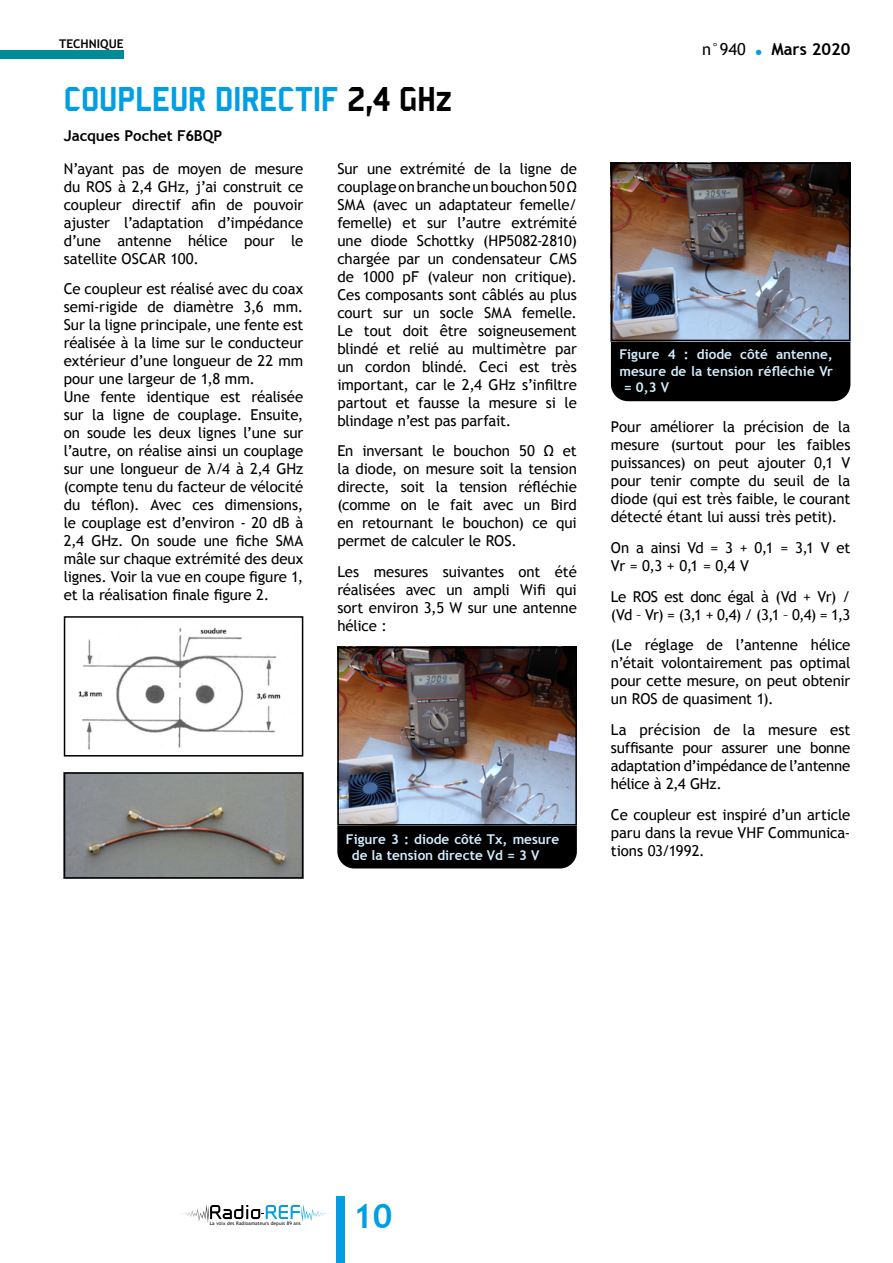
<style>
.page{position:relative;width:893px;height:1263px;background:#fff}
.page>*{position:absolute;margin:0;border:0;box-sizing:border-box;transform-origin:0 0}
.t1{font:37.5px "Bombardier";color:#009fe3}
.t2{font:700 33.6px "Trebuchet MS";color:#009fe3}
.t3{font:700 16.5px "Trebuchet MS";color:#000}
.t4{font:15px/18px "Trebuchet MS";letter-spacing:-.005em;color:#000;text-align:justify}
.t5{font:15px/18px "Trebuchet MS";letter-spacing:-.025em;color:#000}
.t6{font:700 15px "Trebuchet MS";color:#000}
.t7{font:700 13.5px/16.2px "Trebuchet MS";color:#d4edfc}
.t8{font:700 12px "Trebuchet MS";color:#000}
.t9{font:4.8px "Trebuchet MS";letter-spacing:.02em;color:#000}
.s1{color:#000}
.s2{font-weight:400}
.s3{color:#009fe3}
</style>
<div class="page">
<svg style="left:182px;top:1204px;width:148px;height:18px"></svg>
<div style="left:337px;top:1196px;width:8px;height:67px;background:#009fe3"></div>
<div style="left:0;top:50px;width:123px;height:8px;background:#008c97"></div>
<img style="left:78px;top:627px;width:203px;height:123px">
<div style="left:64px;top:616px;width:239px;height:140px;border:2px solid #000"></div>
<img style="left:67px;top:775px;width:233px;height:100px">
<div style="left:64px;top:772px;width:239px;height:106px;border:2px solid #000"></div>
<div style="left:337px;top:825px;width:240px;height:43px;background:#000"></div>
<img style="left:340px;top:650px;width:234px;height:172px">
<div style="left:337px;top:647px;width:240px;height:178px;border:2px solid #000"></div>
<div style="left:611px;top:341px;width:239px;height:60px;background:#000"></div>
<img style="left:614px;top:166px;width:233px;height:172px">
<div style="left:611px;top:163px;width:239px;height:178px;border:2px solid #000"></div>
<p class="t8" style="left:59px;top:36px;width:66px">TECHNIQUE</p>
<h1 class="t1" style="left:64px;top:78px;width:389px">COUPLEUR DIRECTIF <span class="s1">2,4 GHz</span></h1>
<p class="t6" style="left:64px;top:127px;width:160px">Jacques Pochet F6BQP</p>
<p class="t4" style="left:64px;top:160px;width:241px">N’ayant pas de moyen de mesure du ROS à 2,4 GHz, j’ai construit ce coupleur directif afin de pouvoir ajuster l’adaptation d’impédance d’une antenne hélice pour le satellite OSCAR 100.</p>
<p class="t4" style="left:64px;top:280px;width:241px;text-align:left">Ce coupleur est réalisé avec du coax semi-rigide de diamètre 3,6 mm.<br>Sur la ligne principale, une fente est réalisée à la lime sur le conducteur extérieur d’une longueur de 22 mm pour une largeur de 1,8 mm.<br>Une fente identique est réalisée sur la ligne de couplage. Ensuite, on soude les deux lignes l’une sur l’autre, on réalise ainsi un couplage sur une longueur de λ/4 à 2,4 GHz (compte tenu du facteur de vélocité du téflon). Avec ces dimensions, le couplage est d’environ - 20 dB à 2,4 GHz. On soude une fiche SMA mâle sur chaque extrémité des deux lignes. Voir la vue en coupe figure 1, et la réalisation finale figure 2.</p>
<p class="t4" style="left:337px;top:160px;width:241px">Sur une extrémité de la ligne de couplage on branche un bouchon 50Ω SMA (avec un adaptateur femelle/ femelle) et sur l’autre extrémité une diode Schottky (HP5082-2810) chargée par un condensateur CMS de 1000 pF (valeur non critique).<br>Ces composants sont câblés au plus court sur un socle SMA femelle.<br>Le tout doit être soigneusement blindé et relié au multimètre par un cordon blindé. Ceci est très important, car le 2,4 GHz s’infiltre partout et fausse la mesure si le blindage n’est pas parfait.</p>
<p class="t4" style="left:337px;top:442px;width:241px">En inversant le bouchon 50 Ω et la diode, on mesure soit la tension directe, soit la tension réfléchie (comme on le fait avec un Bird en retournant le bouchon) ce qui permet de calculer le ROS.</p>
<p class="t4" style="left:337px;top:563px;width:241px">Les mesures suivantes ont été réalisées avec un ampli Wifi qui sort environ 3,5 W sur une antenne hélice :</p>
<p class="t7" style="left:352px;top:831px;width:209px;text-indent:-6px">Figure 3 : diode côté Tx, mesure de la tension directe Vd = 3 V</p>
<p class="t3" style="left:702px;top:39px;width:150px"><span class="s2">n°940</span> <span class="s3">●</span> Mars 2020</p>
<p class="t7" style="left:619px;top:346px;width:215px">Figure 4 : diode côté antenne,</p>
<p class="t7" style="left:619px;top:363px;width:215px">mesure de la tension réfléchie Vr</p>
<p class="t7" style="left:624px;top:379px;width:47px">= 0,3 V</p>
<p class="t4" style="left:611px;top:418px;width:241px">Pour améliorer la précision de la mesure (surtout pour les faibles puissances) on peut ajouter 0,1 V pour tenir compte du seuil de la diode (qui est très faible, le courant détecté étant lui aussi très petit).</p>
<p class="t4" style="left:611px;top:539px;width:241px">On a ainsi Vd = 3 + 0,1 = 3,1 V et<br>Vr = 0,3 + 0,1 = 0,4 V</p>
<p class="t5" style="left:611px;top:587px;width:241px">Le ROS est donc égal à (Vd + Vr) / (Vd – Vr) = (3,1 + 0,4) / (3,1 – 0,4) = 1,3</p>
<p class="t4" style="left:611px;top:636px;width:241px">(Le réglage de l’antenne hélice n’était volontairement pas optimal pour cette mesure, on peut obtenir un ROS de quasiment 1).</p>
<p class="t4" style="left:611px;top:721px;width:241px">La précision de la mesure est suffisante pour assurer une bonne adaptation d’impédance de l’antenne hélice à 2,4 GHz.</p>
<p class="t4" style="left:611px;top:806px;width:241px">Ce coupleur est inspiré d’un article paru dans la revue VHF Communica&shy;tions 03/1992.</p>
<p class="t9" style="left:210px;top:1220px;width:93px">La voix des Radioamateurs depuis 89 ans</p>
<h2 class="t2" style="left:353px;top:1195px;width:41px">10</h2>
</div>
